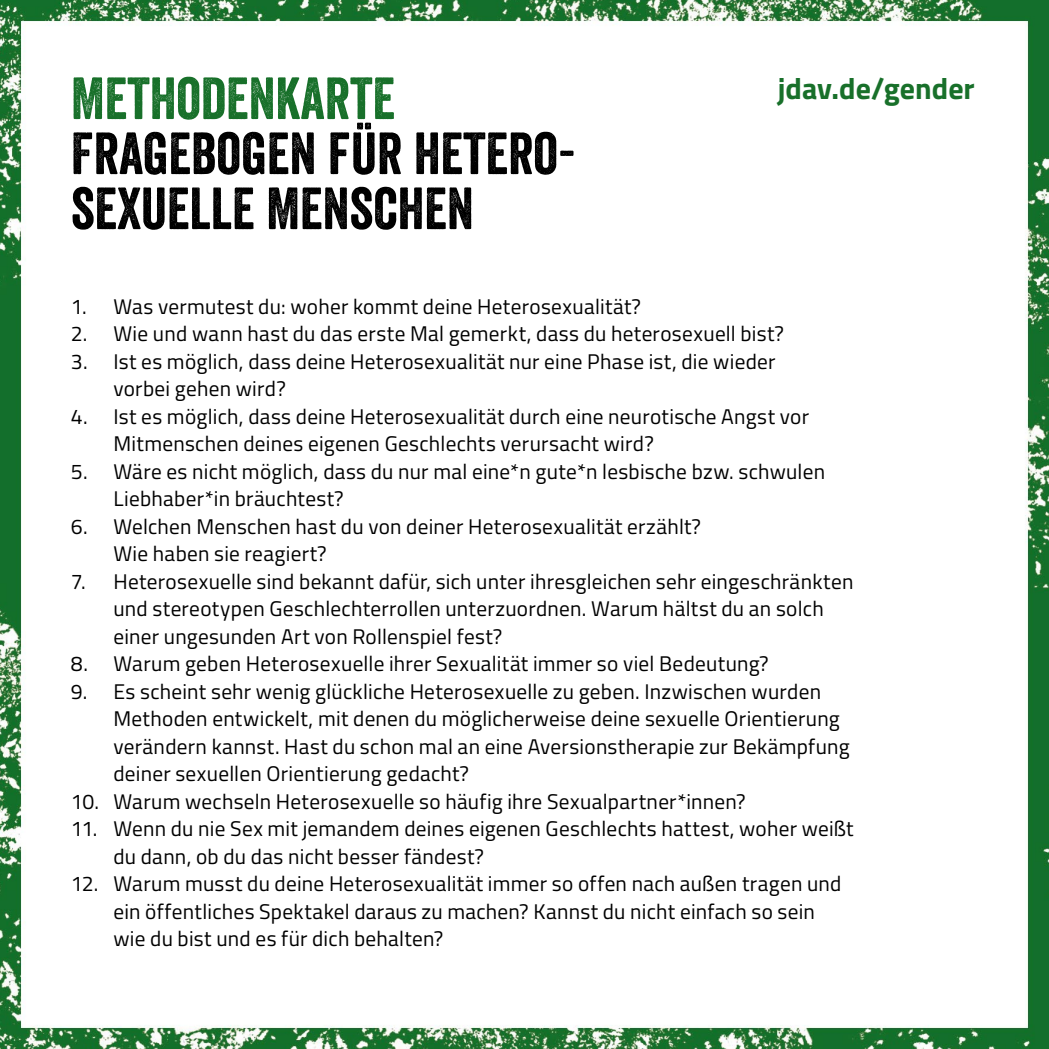
<style>
.page{position:relative;width:1049px;height:1049px;background:#fff}
.page>*{position:absolute;margin:0;border:0;box-sizing:border-box;transform-origin:0 0}
.t1{font:57.5px/55px "Veneer";color:#000}
.t2{font:57.5px "Veneer";color:#18702a}
.t3{font:700 30px "Titillium";color:#18702a}
.t4{font:21.25px/27.5px "Titillium";letter-spacing:.01em;color:#000}
</style>
<div class="page">
<img style="left:0;top:0;width:1049px;height:1049px">
<h1 class="t2" style="left:71px;top:63px;width:326px">METHODENKARTE</h1>
<h1 class="t1" style="left:71px;top:125px;width:502px">FRAGEBOGEN FÜR HETERO-<br>SEXUELLE MENSCHEN</h1>
<h2 class="t3" style="left:778px;top:66px;width:198px">jdav.de/gender</h2>
<p class="t4" style="left:71px;top:291px;width:571px">1. Was vermutest du: woher kommt deine Heterosexualität?</p>
<p class="t4" style="left:71px;top:319px;width:714px">2. Wie und wann hast du das erste Mal gemerkt, dass du heterosexuell bist?</p>
<p class="t4" style="left:113px;top:346px;width:664px;text-indent:-43px">3. Ist es möglich, dass deine Heterosexualität nur eine Phase ist, die wieder vorbei gehen wird?</p>
<p class="t4" style="left:113px;top:401px;width:697px;text-indent:-43px">4. Ist es möglich, dass deine Heterosexualität durch eine neurotische Angst vor<br>Mitmenschen deines eigenen Geschlechts verursacht wird?</p>
<p class="t4" style="left:113px;top:456px;width:713px;text-indent:-43px">5. Wäre es nicht möglich, dass du nur mal eine*n gute*n lesbische bzw. schwulen<br>Liebhaber*in bräuchtest?</p>
<p class="t4" style="left:113px;top:511px;width:589px;text-indent:-43px">6. Welchen Menschen hast du von deiner Heterosexualität erzählt?<br>Wie haben sie reagiert?</p>
<p class="t4" style="left:113px;top:566px;width:741px;text-indent:-43px">7. Heterosexuelle sind bekannt dafür, sich unter ihresgleichen sehr eingeschränkten und stereotypen Geschlechterrollen unterzuordnen. Warum hältst du an solch einer ungesunden Art von Rollenspiel fest?</p>
<p class="t4" style="left:71px;top:649px;width:699px">8. Warum geben Heterosexuelle ihrer Sexualität immer so viel Bedeutung?</p>
<p class="t4" style="left:113px;top:676px;width:738px;text-indent:-43px">9. Es scheint sehr wenig glückliche Heterosexuelle zu geben. Inzwischen wurden Methoden entwickelt, mit denen du möglicherweise deine sexuelle Orientierung verändern kannst. Hast du schon mal an eine Aversionstherapie zur Bekämpfung deiner sexuellen Orientierung gedacht?</p>
<p class="t4" style="left:71px;top:786px;width:676px">10. Warum wechseln Heterosexuelle so häufig ihre Sexualpartner*innen?</p>
<p class="t4" style="left:113px;top:814px;width:742px;text-indent:-43px">11. Wenn du nie Sex mit jemandem deines eigenen Geschlechts hattest, woher weißt du dann, ob du das nicht besser fändest?</p>
<p class="t4" style="left:113px;top:869px;width:730px;text-indent:-43px">12. Warum musst du deine Heterosexualität immer so offen nach außen tragen und ein öffentliches Spektakel daraus zu machen? Kannst du nicht einfach so sein wie du bist und es für dich behalten?</p>
</div>
